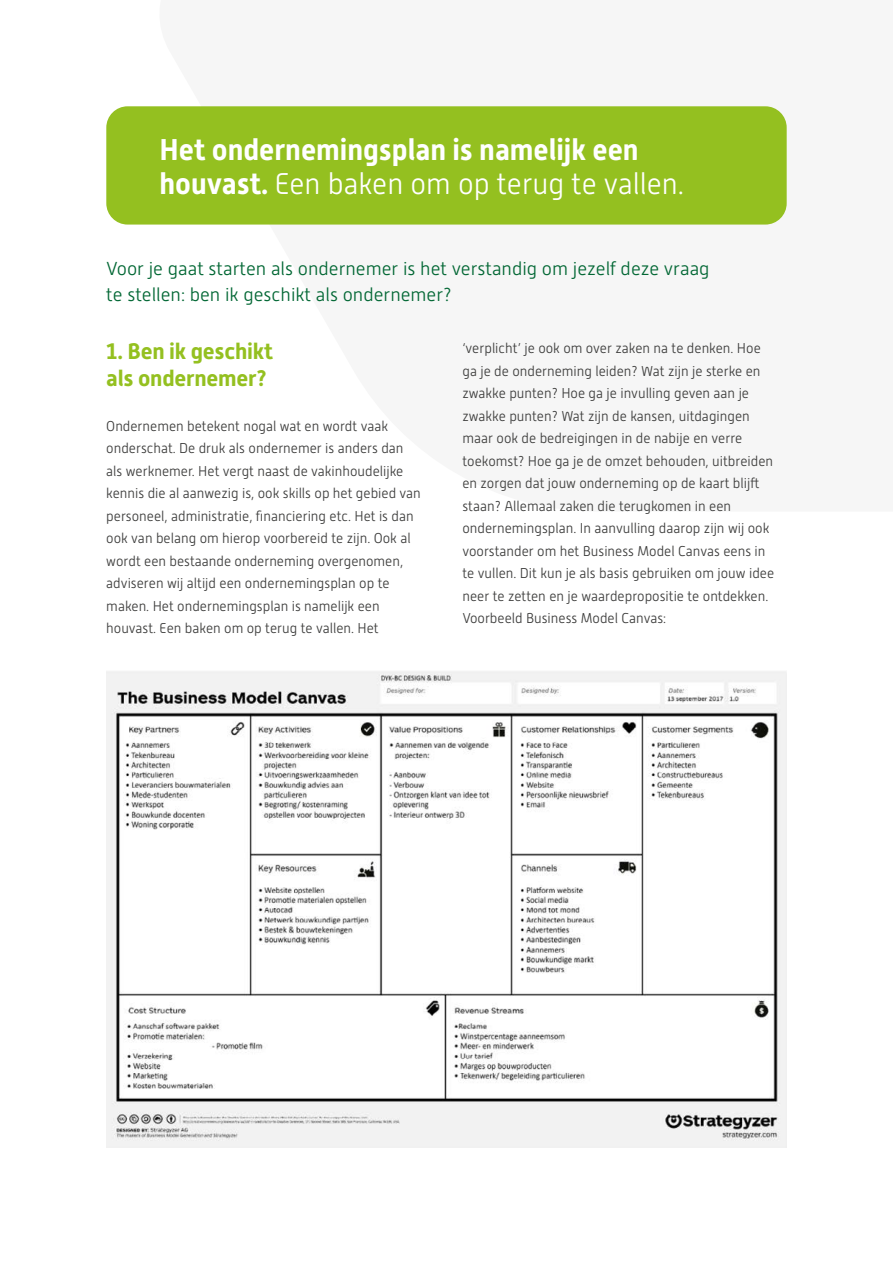
<style>
.page{position:relative;width:893px;height:1263px;background:#fff}
.page>*{position:absolute;margin:0;border:0;box-sizing:border-box;transform-origin:0 0}
.t1{font:700 30px/33.8px "Alwyn New";color:#fff;scale:.96 1}
.t2{font:700 22.5px/26.2px "Alwyn New";letter-spacing:-.01em;color:#94c020}
.t3{font:300 18.75px/26.2px "Alwyn New";color:#026734}
.t4{font:300 14.25px/22.5px "Alwyn New";color:#3c3c3b;scale:.96 1}
.s1{font-weight:300}
</style>
<div class="page">
<div style="left:106px;top:106px;width:681px;height:119px;background:#94c020;border-radius:21px"></div>
<img style="left:106px;top:671px;width:681px;height:476px">
<h1 class="t1" style="left:159px;top:133px;width:548px">Het ondernemingsplan is namelijk een houvast. <span class="s1">Een baken om op terug te vallen.</span></h1>
<h3 class="t3" style="left:106px;top:255px;width:605px">Voor je gaat starten als ondernemer is het verstandig om jezelf deze vraag te stellen: ben ik geschikt als ondernemer?</h3>
<h2 class="t2" style="left:106px;top:339px;width:168px">1. Ben ik geschikt als ondernemer?</h2>
<p class="t4" style="left:106px;top:415px;width:329px">Ondernemen betekent nogal wat en wordt vaak onderschat. De druk als ondernemer is anders dan als werknemer. Het vergt naast de vakinhoudelijke kennis die al aanwezig is, ook skills op het gebied van personeel, administratie, financiering etc. Het is dan ook van belang om hierop voorbereid te zijn. Ook al wordt een bestaande onderneming overgenomen, adviseren wij altijd een ondernemingsplan op te maken. Het ondernemingsplan is namelijk een houvast. Een baken om op terug te vallen. Het</p>
<p class="t4" style="left:462px;top:337px;width:326px">‘verplicht’ je ook om over zaken na te denken. Hoe ga je de onderneming leiden? Wat zijn je sterke en zwakke punten? Hoe ga je invulling geven aan je zwakke punten? Wat zijn de kansen, uitdagingen maar ook de bedreigingen in de nabije en verre toekomst? Hoe ga je de omzet behouden, uitbreiden en zorgen dat jouw onderneming op de kaart blijft staan? Allemaal zaken die terugkomen in een ondernemingsplan. In aanvulling daarop zijn wij ook voorstander om het Business Model Canvas eens in te vullen. Dit kun je als basis gebruiken om jouw idee neer te zetten en je waardepropositie te ontdekken.<br>Voorbeeld Business Model Canvas:</p>
</div>
